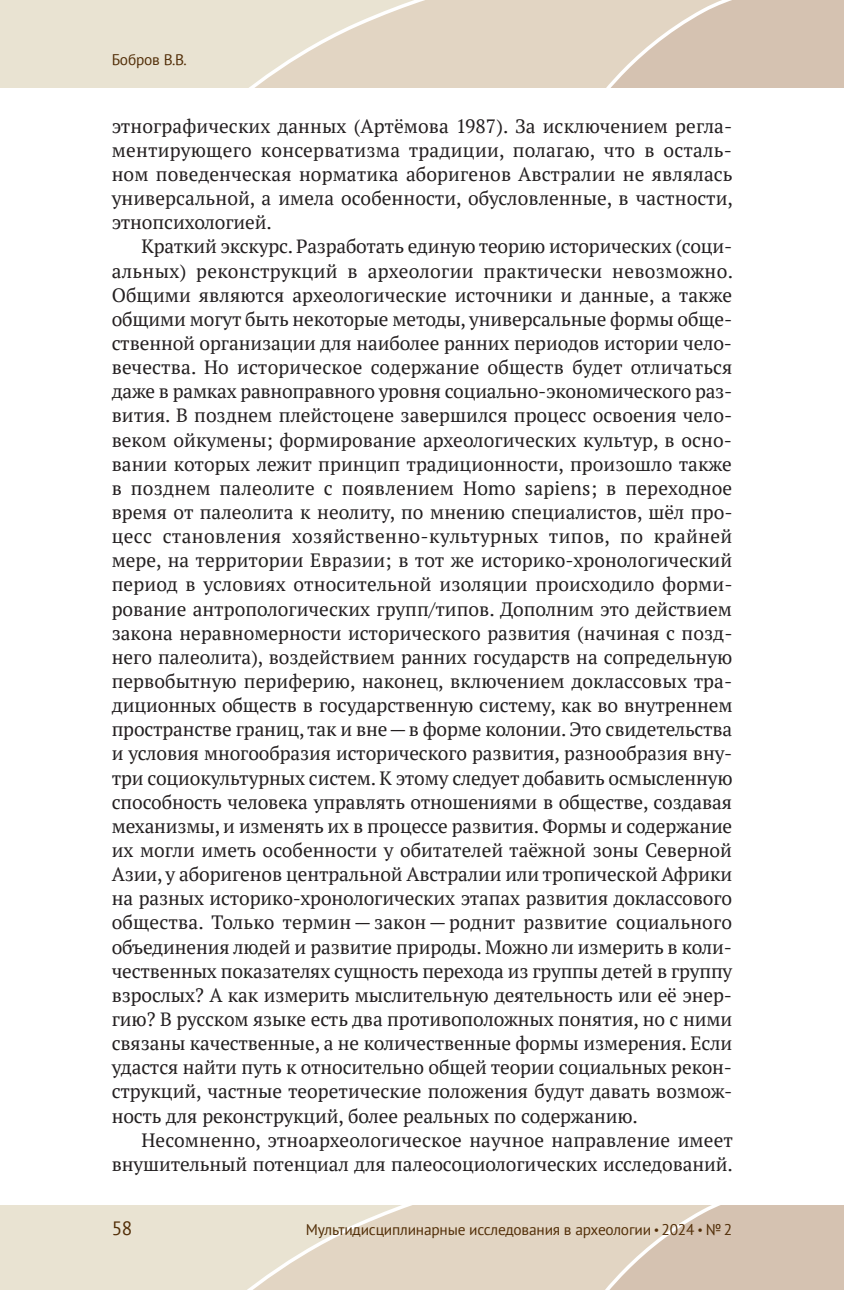
<style>
.page{position:relative;width:844px;height:1290px;background:#fff}
.page>*{position:absolute;margin:0;border:0;box-sizing:border-box;transform-origin:0 0}
.t1{font:19.25px/24.2px "PT Serif";letter-spacing:-.005em;color:#231f20;text-align:justify}
.t2{font:19.25px "PT Sans";color:#522e07}
.t3{font:15.4px "PT Sans";letter-spacing:-.015em;color:#522e07}
.s1{font-size:12.25px}
</style>
<div class="page">
<svg style="left:535px;top:0;width:308px;height:88px;background:#dacab9"></svg>
<svg style="left:0;top:0;width:535px;height:88px;background:#e6ddcc"></svg>
<svg style="left:535px;top:1205px;width:308px;height:85px;background:#dacab9"></svg>
<svg style="left:0;top:1205px;width:535px;height:85px;background:#e6ddcc"></svg>
<p class="t3" style="left:112px;top:50px;width:77px">Бобров В.В.</p>
<p class="t1" style="left:112px;top:114px;width:622px">этнографических данных (Артёмова 1987). За исключением регла&shy;ментирующего консерватизма традиции, полагаю, что в осталь&shy;ном поведенческая норматика аборигенов Австралии не являлась универсальной, а имела особенности, обусловленные, в частности, этнопсихологией.</p>
<p class="t1" style="left:112px;top:234px;width:622px;text-indent:30px">Краткий экскурс. Разработать единую теорию исторических (соци&shy;альных) реконструкций в археологии практически невозможно.<br>Общими являются археологические источники и данные, а также общими могут быть некоторые методы, универсальные формы обще&shy;ственной организации для наиболее ранних периодов истории чело&shy;вечества. Но историческое содержание обществ будет отличаться даже в рамках равноправного уровня социально-экономического раз&shy;вития. В позднем плейстоцене завершился процесс освоения чело&shy;веком ойкумены; формирование археологических культур, в осно&shy;вании которых лежит принцип традиционности, произошло также в позднем палеолите с появлением Homo sapiens; в переходное время от палеолита к неолиту, по мнению специалистов, шёл про&shy;цесс становления хозяйственно-культурных типов, по крайней мере, на территории Евразии; в тот же историко-хронологический период в условиях относительной изоляции происходило форми&shy;рование антропологических групп/типов. Дополним это действием закона неравномерности исторического развития (начиная с позд&shy;него палеолита), воздействием ранних государств на сопредельную первобытную периферию, наконец, включением доклассовых тра&shy;диционных обществ в государственную систему, как во внутреннем пространстве границ, так и вне—в форме колонии. Это свидетельства и условия многообразия исторического развития, разнообразия вну&shy;три социокультурных систем. К этому следует добавить осмысленную способность человека управлять отношениями в обществе, создавая механизмы, и изменять их в процессе развития. Формы и содержание их могли иметь особенности у обитателей таёжной зоны Северной Азии, у аборигенов центральной Австралии или тропической Африки на разных историко-хронологических этапах развития доклассового общества. Только термин—закон—роднит развитие социального объединения людей и развитие природы. Можно ли измерить в коли&shy;чественных показателях сущность перехода из группы детей в группу взрослых? А как измерить мыслительную деятельность или её энер&shy;гию? В русском языке есть два противоположных понятия, но с ними связаны качественные, а не количественные формы измерения. Если удастся найти путь к относительно общей теории социальных рекон&shy;струкций, частные теоретические положения будут давать возмож&shy;ность для реконструкций, более реальных по содержанию.</p>
<p class="t1" style="left:112px;top:1127px;width:622px;text-align:right">Несомненно, этноархеологическое научное направление имеет внушительный потенциал для палеосоциологических исследований.</p>
<p class="t2" style="left:112px;top:1216px;width:22px">58</p>
<p class="t3" style="left:305px;top:1220px;width:428px">Мультидисциплинарные исследования в археологии <span class="s1">•</span> 2024 <span class="s1">•</span> №2</p>
</div>
